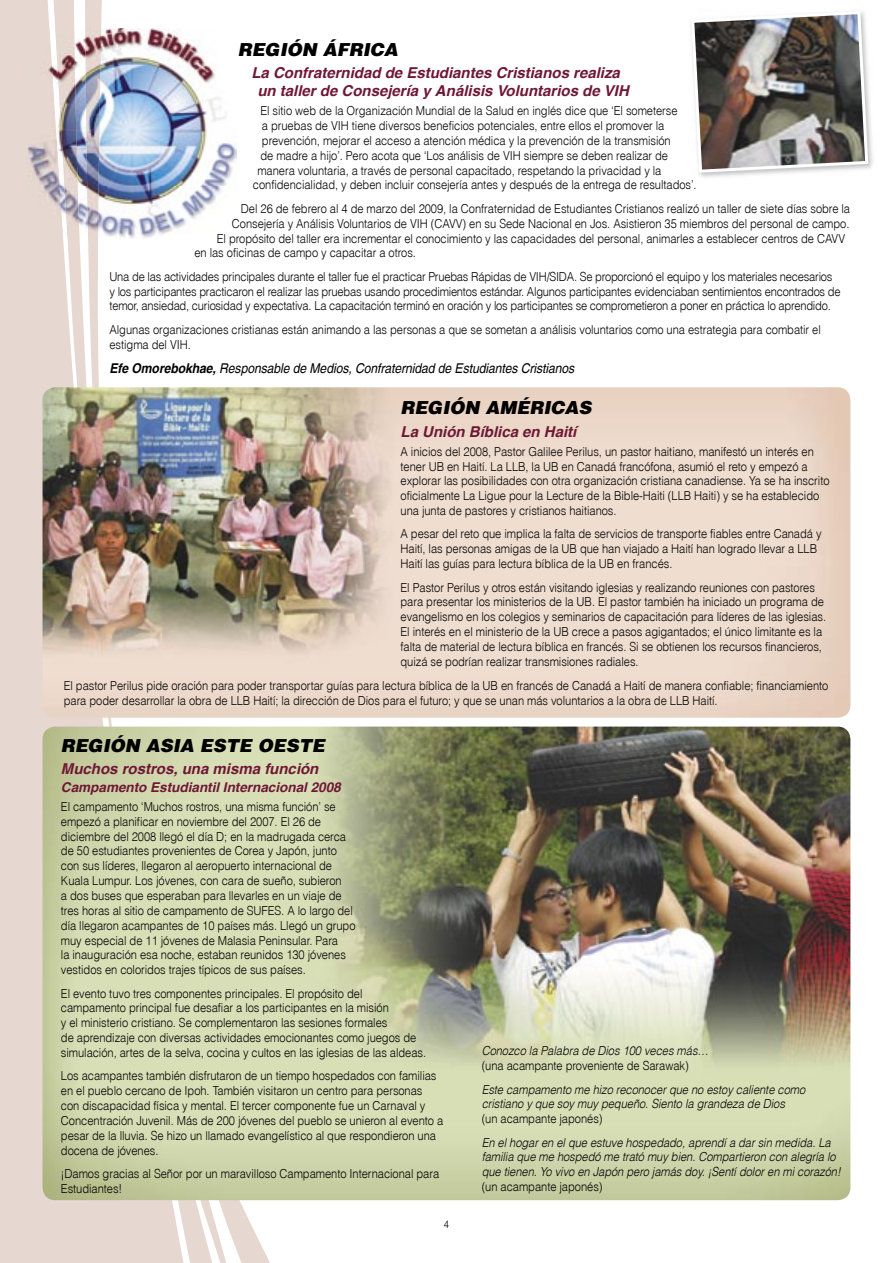
<style>
.page{position:relative;width:893px;height:1263px;background:#fff}
.page>*{position:absolute;margin:0;border:0;box-sizing:border-box;transform-origin:0 0}
.t1{font:italic 900 18px "Switzerland";color:#000}
.t2{font:italic 700 15px/18px "Switzerland";color:#6f1735}
.t3{font:italic 13.5px "Switzerland";letter-spacing:-.005em;color:#000;scale:.9 1}
.t4{font:italic 700 13.5px "Switzerland";color:#6f1735}
.t5{font:12.3px/14.9px "Switzerland Light Plain";letter-spacing:-.005em;color:#000;scale:.9 1}
.t6{font:italic 300 12.3px/14.9px "Switzerland";letter-spacing:-.005em;color:#000;scale:.9 1}
.t7{font:10.5px "Switzerland Light Plain";color:#000;scale:.9 1}
.s1{font-weight:700}
</style>
<div class="page">
<svg style="left:216px;top:1200px;width:60px;height:63px"></svg>
<svg style="left:186px;top:1200px;width:30px;height:63px;fill:#e6d7d1"></svg>
<svg style="left:0;top:0;width:186px;height:1263px;fill:#e6d7d1"></svg>
<svg style="left:85px;top:0;width:32px;height:387px"></svg>
<img style="left:43px;top:387px;width:807px;height:331px">
<img style="left:43px;top:726px;width:807px;height:474px">
<img style="left:80px;top:28px;width:157px;height:211px">
<img style="left:63px;top:28px;width:17px;height:211px">
<img style="left:28px;top:28px;width:35px;height:211px">
<img style="left:85px;top:28px;width:16px;height:211px">
<img style="left:698px;top:84px;width:175px;height:94px">
<img style="left:691px;top:12px;width:177px;height:161px">
<h1 class="t1" style="left:238px;top:38px;width:161px">REGIÓN ÁFRICA</h1>
<p class="t2" style="left:257px;top:64px;width:373px;text-indent:-6px">La Confraternidad de Estudiantes Cristianos realiza un taller de Consejería y Análisis Voluntarios de VIH</p>
<p class="t5" style="left:260px;top:103px;width:465px">El sitio web de la Organización Mundial de la Salud en inglés dice que ‘El someterse</p>
<p class="t5" style="left:262px;top:118px;width:449px">a pruebas de VIH tiene diversos beneficios potenciales, entre ellos el promover la</p>
<p class="t5" style="left:262px;top:133px;width:456px">prevención, mejorar el acceso a atención médica y la prevención de la transmisión</p>
<p class="t5" style="left:260px;top:148px;width:454px">de madre a hijo’. Pero acota que ‘Los análisis de VIH siempre se deben realizar de</p>
<p class="t5" style="left:257px;top:162px;width:450px">manera voluntaria, a través de personal capacitado, respetando la privacidad y la</p>
<p class="t5" style="left:253px;top:177px;width:495px">confidencialidad, y deben incluir consejería antes y después de la entrega de resultados’.</p>
<p class="t5" style="left:241px;top:201px;width:678px">Del 26 de febrero al 4 de marzo del 2009, la Confraternidad de Estudiantes Cristianos realizó un taller de siete días sobre la</p>
<p class="t5" style="left:232px;top:216px;width:688px">Consejería y Análisis Voluntarios de VIH (CAVV) en su Sede Nacional en Jos. Asistieron 35 miembros del personal de campo.</p>
<p class="t5" style="left:217px;top:230px;width:700px">El propósito del taller era incrementar el conocimiento y las capacidades del personal, animarles a establecer centros de CAVV</p>
<p class="t5" style="left:194px;top:245px;width:248px">en las oficinas de campo y capacitar a otros.</p>
<p class="t5" style="left:109px;top:269px;width:814px">Una de las actividades principales durante el taller fue el practicar Pruebas Rápidas de VIH/SIDA. Se proporcionó el equipo y los materiales necesarios y los participantes practicaron el realizar las pruebas usando procedimientos estándar. Algunos participantes evidenciaban sentimientos encontrados de temor, ansiedad, curiosidad y expectativa. La capacitación terminó en oración y los participantes se comprometieron a poner en práctica lo aprendido.</p>
<p class="t5" style="left:109px;top:322px;width:792px">Algunas organizaciones cristianas están animando a las personas a que se sometan a análisis voluntarios como una estrategia para combatir el estigma del VIH.</p>
<p class="t3" style="left:109px;top:360px;width:518px"><span class="s1">Efe Omorebokhae,</span> Responsable de Medios, Confraternidad de Estudiantes Cristianos</p>
<h1 class="t1" style="left:401px;top:396px;width:192px">REGIÓN AMÉRICAS</h1>
<p class="t2" style="left:401px;top:422px;width:177px">La Unión Bíblica en Haití</p>
<p class="t5" style="left:401px;top:444px;width:478px">A inicios del 2008, Pastor Galilee Perilus, un pastor haitiano, manifestó un interés en tener UB en Haití. La LLB, la UB en Canadá francófona, asumió el reto y empezó a explorar las posibilidades con otra organización cristiana canadiense. Ya se ha inscrito oficialmente La Ligue pour la Lecture de la Bible-Haiti (LLB Haiti) y se ha establecido una junta de pastores y cristianos haitianos.</p>
<p class="t5" style="left:401px;top:526px;width:469px">A pesar del reto que implica la falta de servicios de transporte fiables entre Canadá y<br>Haití, las personas amigas de la UB que han viajado a Haití han logrado llevar a LLB<br>Haití las guías para lectura bíblica de la UB en francés.</p>
<p class="t5" style="left:401px;top:579px;width:474px">El Pastor Perilus y otros están visitando iglesias y realizando reuniones con pastores para presentar los ministerios de la UB. El pastor también ha iniciado un programa de evangelismo en los colegios y seminarios de capacitación para líderes de las iglesias.<br>El interés en el ministerio de la UB crece a pasos agigantados; el único limitante es la falta de material de lectura bíblica en francés. Si se obtienen los recursos financieros, quizá se podrían realizar transmisiones radiales.</p>
<p class="t5" style="left:64px;top:678px;width:851px">El pastor Perilus pide oración para poder transportar guías para lectura bíblica de la UB en francés de Canadá a Haití de manera confiable; financiamiento para poder desarrollar la obra de LLB Haití; la dirección de Dios para el futuro; y que se unan más voluntarios a la obra de LLB Haití.</p>
<h1 class="t1" style="left:61px;top:733px;width:265px">REGIÓN ASIA ESTE OESTE</h1>
<p class="t2" style="left:61px;top:759px;width:259px">Muchos rostros, una misma función</p>
<p class="t4" style="left:61px;top:779px;width:281px">Campamento Estudiantil Internacional 2008</p>
<p class="t5" style="left:61px;top:799px;width:329px">El campamento ‘Muchos rostros, una misma función’ se empezó a planificar en noviembre del 2007. El 26 de diciembre del 2008 llegó el día D; en la madrugada cerca de 50 estudiantes provenientes de Corea y Japón, junto con sus líderes, llegaron al aeropuerto internacional de Kuala Lumpur. Los jóvenes, con cara de sueño, subieron<br>a dos buses que esperaban para llevarles en un viaje de tres horas al sitio de campamento de SUFES. A lo largo del día llegaron acampantes de 10 países más. Llegó un grupo muy especial de 11 jóvenes de Malasia Peninsular. Para<br>la inauguración esa noche, estaban reunidos 130 jóvenes vestidos en coloridos trajes típicos de sus países.</p>
<p class="t5" style="left:61px;top:985px;width:407px">El evento tuvo tres componentes principales. El propósito del campamento principal fue desafiar a los participantes en la misión<br>y el ministerio cristiano. Se complementaron las sesiones formales<br>de aprendizaje con diversas actividades emocionantes como juegos de simulación, artes de la selva, cocina y cultos en las iglesias de las aldeas.</p>
<p class="t5" style="left:61px;top:1068px;width:426px">Los acampantes también disfrutaron de un tiempo hospedados con familias en el pueblo cercano de Ipoh. También visitaron un centro para personas con discapacidad física y mental. El tercer componente fue un Carnaval y Concentración Juvenil. Más de 200 jóvenes del pueblo se unieron al evento a pesar de la lluvia. Se hizo un llamado evangelístico al que respondieron una docena de jóvenes.</p>
<p class="t5" style="left:61px;top:1166px;width:422px">¡Damos gracias al Señor por un maravilloso Campamento Internacional para<br>Estudiantes!</p>
<p class="t7" style="left:444px;top:1218px;width:7px">4</p>
<p class="t6" style="left:482px;top:1043px;width:254px">Conozco la Palabra de Dios 100 veces más…</p>
<p class="t5" style="left:482px;top:1058px;width:232px">(una acampante proveniente de Sarawak)</p>
<p class="t6" style="left:482px;top:1081px;width:361px">Este campamento me hizo reconocer que no estoy caliente como cristiano y que soy muy pequeño. Siento la grandeza de Dios</p>
<p class="t5" style="left:482px;top:1111px;width:136px">(un acampante japonés)</p>
<p class="t6" style="left:482px;top:1134px;width:401px">En el hogar en el que estuve hospedado, aprendí a dar sin medida. La familia que me hospedó me trató muy bien. Compartieron con alegría lo que tienen. Yo vivo en Japón pero jamás doy. ¡Sentí dolor en mi corazón!</p>
<p class="t5" style="left:482px;top:1179px;width:136px">(un acampante japonés)</p>
</div>
